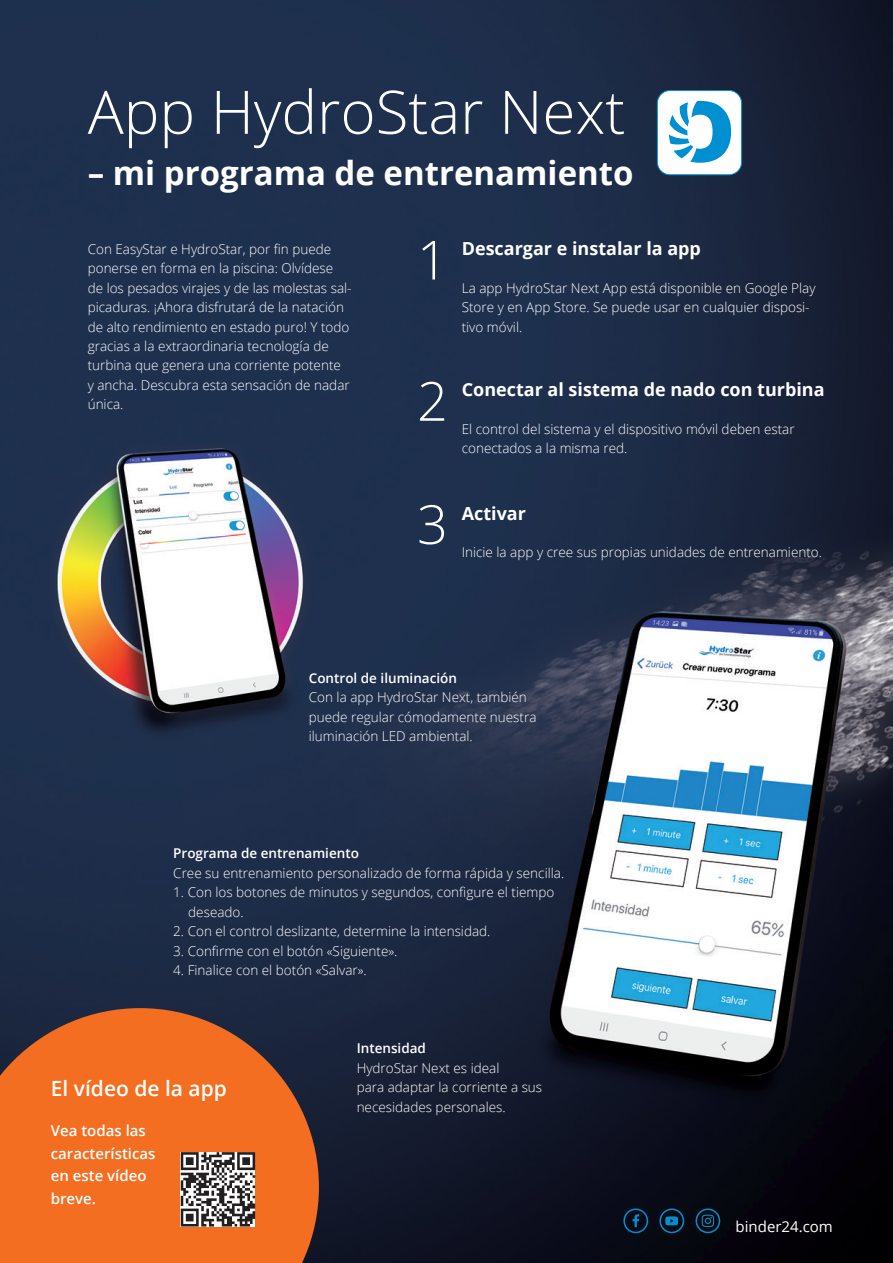
<style>
.page{position:relative;width:893px;height:1263px;background:#fff}
.page>*{position:absolute;margin:0;border:0;box-sizing:border-box;transform-origin:0 0}
.t1{font:300 60px "Open Sans";color:#fff}
.t2{font:300 54px "Open Sans";color:#fff}
.t3{font:700 33px "Open Sans";color:#fff}
.t4{font:600 21px "Open Sans";color:#fff}
.t5{font:700 18px "Open Sans";color:#fff}
.t6{font:600 15px/22.5px "Open Sans";color:#fff}
.t7{font:15px "Open Sans";color:#fff}
.t8{font:300 13.5px/19.5px "Open Sans";color:#fff}
.t9{font:600 13.5px "Open Sans";color:#fff}
</style>
<div class="page">
<img style="left:0;top:0;width:893px;height:1263px">
<svg style="left:623px;top:1208px;width:25px;height:25px"></svg>
<svg style="left:695px;top:1208px;width:25px;height:25px"></svg>
<svg style="left:659px;top:1208px;width:25px;height:25px"></svg>
<div style="left:657px;top:91px;width:85px;height:84px;background:#fff;border-radius:13px"></div>
<div style="left:657px;top:90px;width:85px;height:85px;border:1px solid #0095d9;border-radius:13px"></div>
<svg style="left:669px;top:101px;width:62px;height:62px"></svg>
<svg style="left:0;top:1008px;width:319px;height:255px;background:#d56424"></svg>
<svg style="left:181px;top:1152px;width:74px;height:74px"></svg>
<h1 class="t1" style="left:88px;top:71px;width:539px">App HydroStar Next</h1>
<h3 class="t3" style="left:88px;top:150px;width:547px">– mi programa de entrenamiento</h3>
<p class="t8" style="left:88px;top:238px;width:265px">Con EasyStar e HydroStar, por fin puede ponerse en forma en la piscina: Olvídese de los pesados virajes y de las molestas sal&shy;picaduras. ¡Ahora disfrutará de la natación de alto rendimiento en estado puro! Y todo gracias a la extraordinaria tecnología de turbina que genera una corriente potente<br>y ancha. Descubra esta sensación de nadar única.</p>
<h2 class="t2" style="left:417px;top:223px;width:32px">1</h2>
<h2 class="t2" style="left:417px;top:364px;width:32px">2</h2>
<h3 class="t5" style="left:462px;top:236px;width:241px">Descargar e instalar la app</h3>
<p class="t8" style="left:462px;top:278px;width:355px">La app HydroStar Next App está disponible en Google Play<br>Store y en App Store. Se puede usar en cualquier disposi&shy;tivo móvil.</p>
<h3 class="t5" style="left:462px;top:377px;width:364px">Conectar al sistema de nado con turbina</h3>
<p class="t8" style="left:462px;top:419px;width:334px">El control del sistema y el dispositivo móvil deben estar conectados a la misma red.</p>
<h2 class="t2" style="left:417px;top:487px;width:32px">3</h2>
<h3 class="t5" style="left:462px;top:500px;width:66px">Activar</h3>
<p class="t8" style="left:462px;top:542px;width:362px">Inicie la app y cree sus propias unidades de entrenamiento.</p>
<p class="t9" style="left:309px;top:668px;width:150px">Control de iluminación</p>
<p class="t8" style="left:309px;top:687px;width:229px">Con la app HydroStar Next, también puede regular cómodamente nuestra iluminación LED ambiental.</p>
<p class="t9" style="left:173px;top:844px;width:187px">Programa de entrenamiento</p>
<p class="t8" style="left:173px;top:862px;width:392px">Cree su entrenamiento personalizado de forma rápida y sencilla.</p>
<p class="t8" style="left:188px;top:882px;width:368px;text-indent:-15px">1. Con los botones de minutos y segundos, configure el tiempo deseado.</p>
<p class="t8" style="left:173px;top:921px;width:319px">2. Con el control deslizante, determine la intensidad.</p>
<p class="t8" style="left:173px;top:940px;width:226px">3. Confirme con el botón «Siguiente».</p>
<p class="t8" style="left:173px;top:960px;width:195px">4. Finalice con el botón «Salvar».</p>
<h3 class="t4" style="left:51px;top:1074px;width:178px">El vídeo de la app</h3>
<p class="t6" style="left:51px;top:1119px;width:106px">Vea todas las características en este vídeo breve.</p>
<p class="t9" style="left:357px;top:1039px;width:71px">Intensidad</p>
<p class="t8" style="left:357px;top:1057px;width:187px">HydroStar Next es ideal<br>para adaptar la corriente a sus necesidades personales.</p>
<p class="t7" style="left:736px;top:1216px;width:99px">binder24.com</p>
</div>
